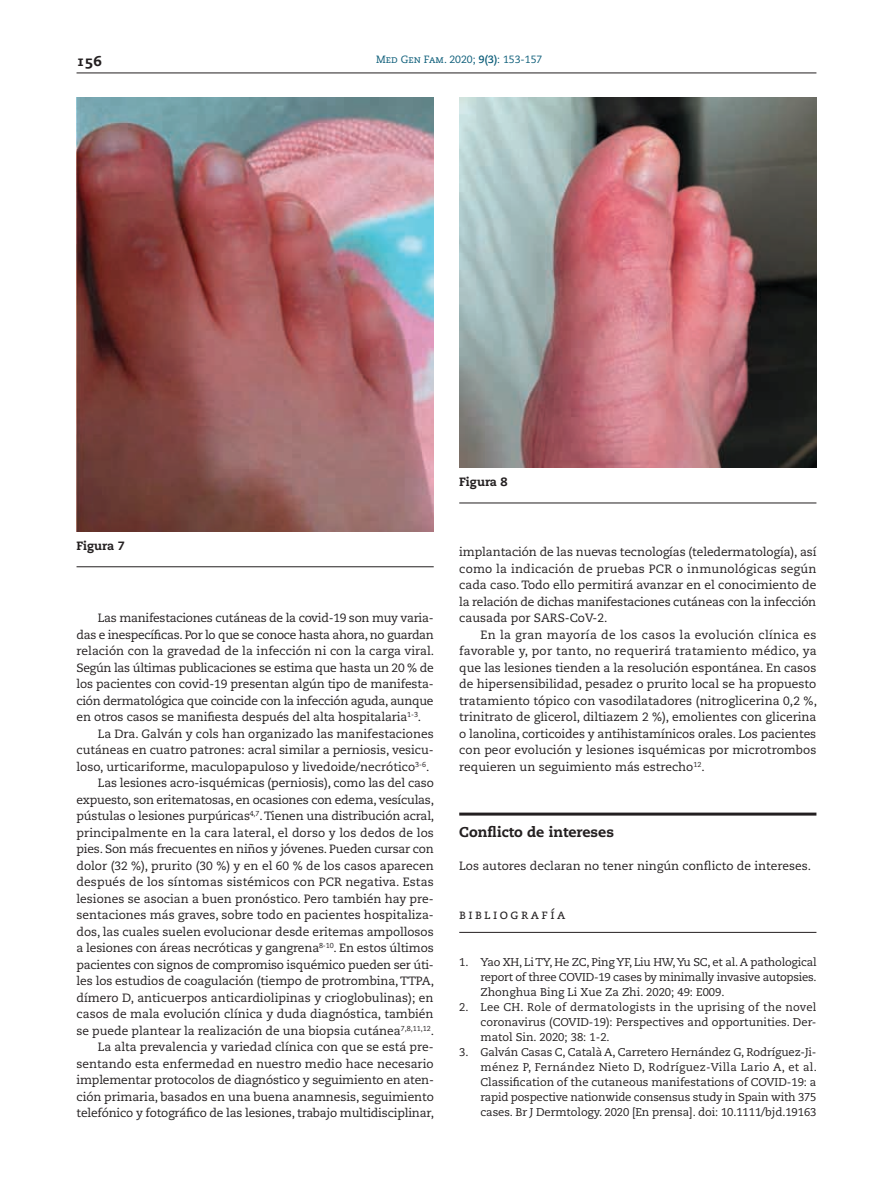
<style>
.page{position:relative;width:893px;height:1191px;background:#fff}
.page>*{position:absolute;margin:0;border:0;box-sizing:border-box;transform-origin:0 0}
.t1{font:800 14.25px "Caecilia";color:#231f20}
.t2{font:14.25px "Caecilia Heavy SC";color:#231f20}
.t3{font:13.5px "Caecilia Roman SC";letter-spacing:.18em;color:#231f20}
.t4{font:12px/16.5px "Caecilia";letter-spacing:-.005em;color:#231f20;text-align:justify}
.t5{font:800 12px "Caecilia";color:#231f20}
.t6{font:11.25px/15px "Caecilia";letter-spacing:-.005em;color:#231f20;text-align:justify}
.t7{font:10.5px "Caecilia";color:#0c5d79}
.s1{font-family:"Caecilia Roman SC"}
.s2{font-weight:700}
</style>
<div class="page">
<hr style="left:77px;top:73px;width:739px;height:1px;background:#231f20">
<hr style="left:459px;top:812px;width:357px;height:3px;background:#231f20">
<hr style="left:459px;top:932px;width:357px;height:1px;background:#231f20">
<hr style="left:77px;top:566px;width:357px;height:1px;background:#231f20">
<hr style="left:459px;top:503px;width:357px;height:1px;background:#231f20">
<img style="left:77px;top:98px;width:357px;height:433px">
<img style="left:459px;top:98px;width:357px;height:370px">
<p class="t2" style="left:77px;top:52px;width:27px">156</p>
<p class="t7" style="left:376px;top:53px;width:168px"><span class="s1">Med Gen Fam.</span> 2020; <span class="s2">9(3)</span>: 153-157</p>
<p class="t5" style="left:77px;top:538px;width:50px">Figura 7</p>
<p class="t4" style="left:77px;top:610px;width:359px;text-indent:21px">Las manifestaciones cutáneas de la covid-19 son muy varia&shy;das e inespecíficas. Por lo que se conoce hasta ahora, no guardan relación con la gravedad de la infección ni con la carga viral.<br>Según las últimas publicaciones se estima que hasta un 20 % de los pacientes con covid-19 presentan algún tipo de manifesta&shy;ción dermatológica que coincide con la infección aguda, aunque en otros casos se manifiesta después del alta hospitalaria<sup>1-3</sup>.</p>
<p class="t4" style="left:98px;top:725px;width:337px">La Dra. Galván y cols han organizado las manifestaciones</p>
<p class="t4" style="left:77px;top:742px;width:359px">cutáneas en cuatro patrones: acral similar a perniosis, vesicu-</p>
<p class="t4" style="left:77px;top:758px;width:354px">loso, urticariforme, maculopapuloso y livedoide/necrótico<sup>3-6</sup>.</p>
<p class="t4" style="left:98px;top:775px;width:338px">Las lesiones acro-isquémicas (perniosis), como las del caso</p>
<p class="t4" style="left:77px;top:791px;width:359px">expuesto, son eritematosas, en ocasiones con edema, vesículas,</p>
<p class="t4" style="left:77px;top:808px;width:359px">pústulas o lesiones purpúricas<sup>4,7</sup>. Tienen una distribución acral,</p>
<p class="t4" style="left:77px;top:824px;width:359px">principalmente en la cara lateral, el dorso y los dedos de los</p>
<p class="t4" style="left:77px;top:841px;width:359px">pies. Son más frecuentes en niños y jóvenes. Pueden cursar con</p>
<p class="t4" style="left:77px;top:857px;width:359px">dolor (32 %), prurito (30 %) y en el 60 % de los casos aparecen</p>
<p class="t4" style="left:77px;top:874px;width:359px">después de los síntomas sistémicos con PCR negativa. Estas</p>
<p class="t4" style="left:77px;top:890px;width:359px">lesiones se asocian a buen pronóstico. Pero también hay pre-</p>
<p class="t4" style="left:77px;top:907px;width:359px">sentaciones más graves, sobre todo en pacientes hospitaliza-</p>
<p class="t4" style="left:77px;top:923px;width:359px">dos, las cuales suelen evolucionar desde eritemas ampollosos</p>
<p class="t4" style="left:77px;top:940px;width:359px">a lesiones con áreas necróticas y gangrena<sup>8-10</sup>. En estos últimos</p>
<p class="t4" style="left:77px;top:956px;width:359px">pacientes con signos de compromiso isquémico pueden ser úti-</p>
<p class="t4" style="left:77px;top:973px;width:359px">les los estudios de coagulación (tiempo de protrombina, TTPA,</p>
<p class="t4" style="left:77px;top:989px;width:359px">dímero D, anticuerpos anticardiolipinas y crioglobulinas); en</p>
<p class="t4" style="left:77px;top:1006px;width:359px">casos de mala evolución clínica y duda diagnóstica, también</p>
<p class="t4" style="left:77px;top:1022px;width:359px">se puede plantear la realización de una biopsia cutánea<sup>7,8,11,12</sup>.</p>
<p class="t4" style="left:98px;top:1039px;width:337px">La alta prevalencia y variedad clínica con que se está pre-</p>
<p class="t4" style="left:77px;top:1055px;width:359px">sentando esta enfermedad en nuestro medio hace necesario</p>
<p class="t4" style="left:77px;top:1072px;width:359px">implementar protocolos de diagnóstico y seguimiento en aten-</p>
<p class="t4" style="left:77px;top:1088px;width:359px">ción primaria, basados en una buena anamnesis, seguimiento</p>
<p class="t4" style="left:77px;top:1105px;width:359px">telefónico y fotográfico de las lesiones, trabajo multidisciplinar,</p>
<p class="t5" style="left:459px;top:474px;width:50px">Figura 8</p>
<p class="t4" style="left:459px;top:544px;width:359px">implantación de las nuevas tecnologías (teledermatología), así como la indicación de pruebas PCR o inmunológicas según cada caso. Todo ello permitirá avanzar en el conocimiento de la relación de dichas manifestaciones cutáneas con la infección causada por SARS-CoV-2.</p>
<p class="t4" style="left:459px;top:626px;width:359px;text-indent:21px">En la gran mayoría de los casos la evolución clínica es favorable y, por tanto, no requerirá tratamiento médico, ya que las lesiones tienden a la resolución espontánea. En casos de hipersensibilidad, pesadez o prurito local se ha propuesto tratamiento tópico con vasodilatadores (nitroglicerina 0,2 %, trinitrato de glicerol, diltiazem 2 %), emolientes con glicerina o lanolina, corticoides y antihistamínicos orales. Los pacientes con peor evolución y lesiones isquémicas por microtrombos requieren un seguimiento más estrecho<sup>12</sup>.</p>
<p class="t1" style="left:459px;top:823px;width:156px">Conflicto de intereses</p>
<p class="t4" style="left:459px;top:857px;width:353px">Los autores declaran no tener ningún conflicto de intereses.</p>
<p class="t3" style="left:459px;top:907px;width:108px">bibliografía</p>
<p class="t6" style="left:480px;top:955px;width:338px;text-indent:-21px">1. Yao XH, Li TY, He ZC, Ping YF, Liu HW, Yu SC, et al. A pathological report of three COVID-19 cases by minimally invasive autopsies.<br>Zhonghua Bing Li Xue Za Zhi. 2020; 49: E009.</p>
<p class="t6" style="left:480px;top:1000px;width:337px;text-indent:-21px">2. Lee CH. Role of dermatologists in the uprising of the novel coronavirus (COVID-19): Perspectives and opportunities. Der&shy;matol Sin. 2020; 38: 1-2.</p>
<p class="t6" style="left:480px;top:1045px;width:338px;text-indent:-21px">3. Galván Casas C, Català A, Carretero Hernández G, Rodríguez-Ji&shy;ménez P, Fernández Nieto D, Rodríguez-Villa Lario A, et al.<br>Classification of the cutaneous manifestations of COVID-19: a rapid pospective nationwide consensus study in Spain with 375 cases. Br J Dermtology. 2020 [En prensa]. doi: 10.1111/bjd.19163</p>
</div>
